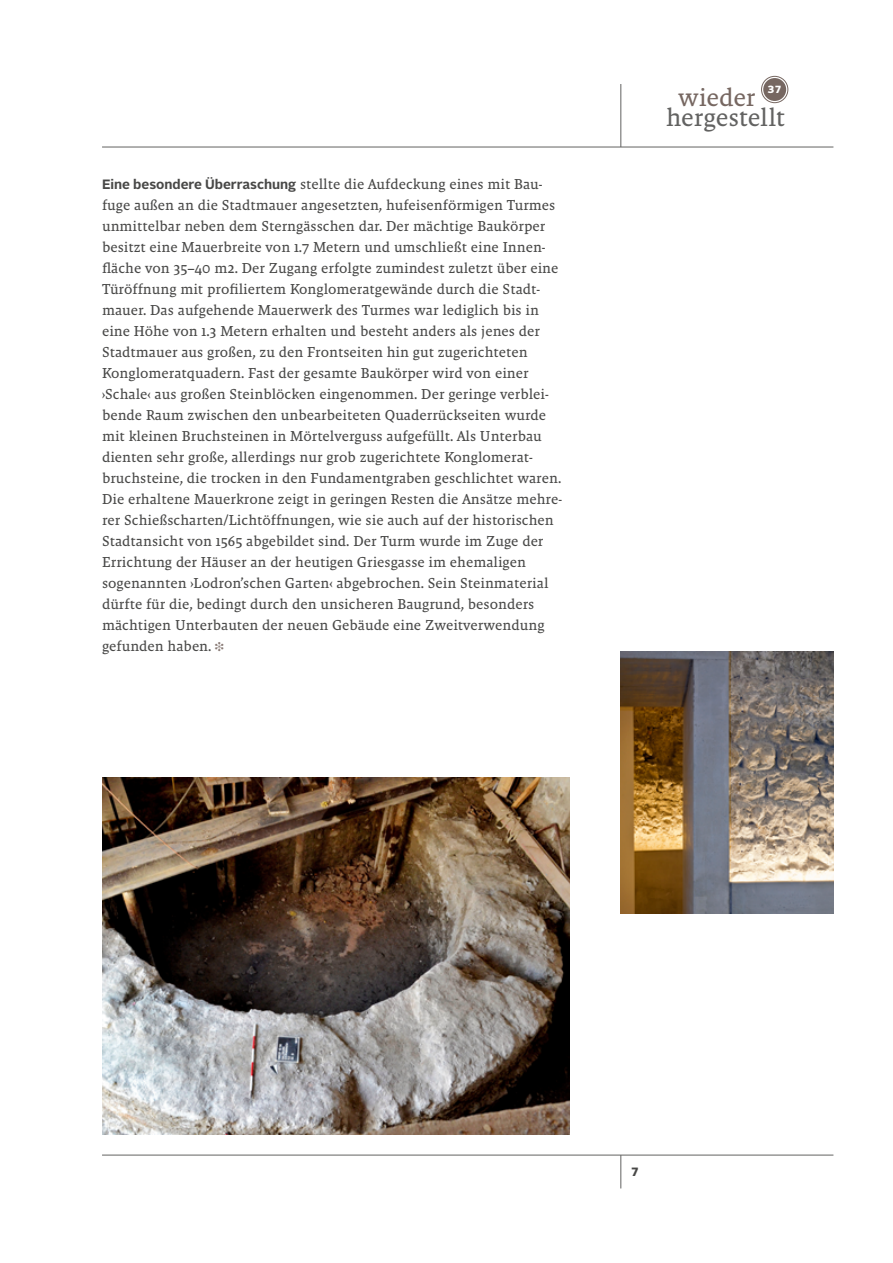
<style>
.page{position:relative;width:893px;height:1263px;background:#fff}
.page>*{position:absolute;margin:0;border:0;box-sizing:border-box;transform-origin:0 0}
.t1{font:25.65px "Malaga OT";letter-spacing:-.01em;color:#626261}
.t2{font:25.65px "Malaga OT";letter-spacing:-.015em;color:#766761}
.t3{font:14.7px/21px "Malaga OT";color:#484847}
.t4{font:900 12px "Alright Sans";color:#484847}
.t5{font:900 10.35px "Alright Sans";color:#fff}
.s1{font-family:"Alright Sans";font-weight:700;font-size:13.5px}
.s2{color:#877974}
</style>
<div class="page">
<hr style="left:102px;top:147px;width:731px;height:1px;background:#626261">
<hr style="left:102px;top:1155px;width:731px;height:1px;background:#626261">
<div style="left:763px;top:78px;width:23px;height:23px;background:#766761;border-radius:50%"></div>
<div style="left:761px;top:76px;width:27px;height:27px;border:1px solid #766761;border-radius:50%"></div>
<hr style="left:621px;top:84px;width:1px;height:63px;background:#626261">
<hr style="left:621px;top:1155px;width:1px;height:33px;background:#626261">
<img style="left:102px;top:777px;width:468px;height:357px">
<img style="left:621px;top:651px;width:212px;height:263px">
<p class="t3" style="left:102px;top:173px;width:461px"><span class="s1">Eine besondere Überraschung</span> stellte die Aufdeckung eines mit Bau&shy;fuge außen an die Stadtmauer angesetzten, hufeisenförmigen Turmes unmittelbar neben dem Sterngässchen dar. Der mächtige Baukörper besitzt eine Mauerbreite von 1.7 Metern und umschließt eine Innen&shy;fläche von 35–40 m2. Der Zugang erfolgte zumindest zuletzt über eine Türöffnung mit profiliertem Konglomeratgewände durch die Stadt&shy;mauer. Das aufgehende Mauerwerk des Turmes war lediglich bis in eine Höhe von 1.3 Metern erhalten und besteht anders als jenes der Stadtmauer aus großen, zu den Frontseiten hin gut zugerichteten Konglomeratquadern. Fast der gesamte Baukörper wird von einer ›Schale‹ aus großen Steinblöcken eingenommen. Der geringe verblei&shy;bende Raum zwischen den unbearbeiteten Quaderrückseiten wurde mit kleinen Bruchsteinen in Mörtelverguss aufgefüllt. Als Unterbau dienten sehr große, allerdings nur grob zugerichtete Konglomerat&shy;bruchsteine, die trocken in den Fundamentgraben geschlichtet waren.<br>Die erhaltene Mauerkrone zeigt in geringen Resten die Ansätze mehre&shy;rer Schießscharten/Lichtöffnungen, wie sie auch auf der historischen Stadtansicht von 1565 abgebildet sind. Der Turm wurde im Zuge der Errichtung der Häuser an der heutigen Griesgasse im ehemaligen sogenannten ›Lodron’schen Garten‹ abgebrochen. Sein Steinmaterial dürfte für die, bedingt durch den unsicheren Baugrund, besonders mächtigen Unterbauten der neuen Gebäude eine Zweitverwendung gefunden haben. <span class="s2">❉</span></p>
<h1 class="t2" style="left:678px;top:83px;width:79px">wieder</h1>
<p class="t5" style="left:767px;top:82px;width:15px">37</p>
<h1 class="t1" style="left:666px;top:103px;width:120px">hergestellt</h1>
<p class="t4" style="left:631px;top:1163px;width:8px">7</p>
</div>
